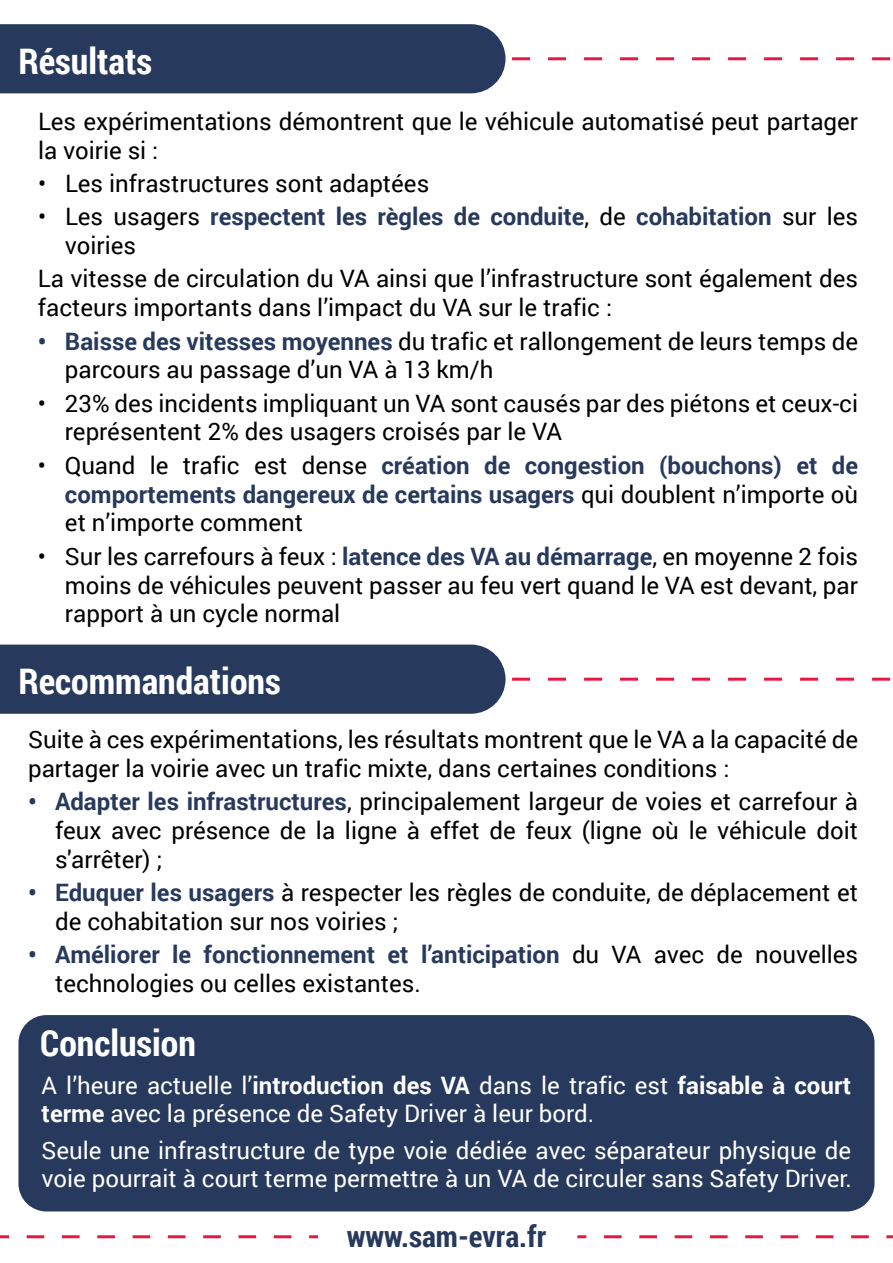
<style>
.page{position:relative;width:893px;height:1263px;background:#fff}
.page>*{position:absolute;margin:0;border:0;box-sizing:border-box;transform-origin:0 0}
.t1{font:700 36px "Roboto Condensed";color:#fff}
.t2{font:700 30px "Roboto Condensed";color:#27395c}
.t3{font:24px/28.8px "Roboto";color:#000}
.t4{font:24px/28.8px "Roboto";color:#fff}
.t5{font:700 24px/28.8px "Roboto";color:#27395c}
.s1{font-weight:400;color:#000}
.s2{font-weight:700;color:#27395c}
.s3{font-weight:700}
</style>
<div class="page">
<div style="left:0;top:24px;width:505px;height:69px;background:#27395c"></div>
<svg style="left:512px;top:57px;width:379px;height:3px"></svg>
<div style="left:0;top:645px;width:505px;height:69px;background:#27395c"></div>
<svg style="left:512px;top:678px;width:379px;height:3px"></svg>
<svg style="left:0;top:1235px;width:9px;height:3px"></svg>
<svg style="left:27px;top:1235px;width:265px;height:3px"></svg>
<svg style="left:309px;top:1235px;width:9px;height:3px"></svg>
<svg style="left:577px;top:1235px;width:9px;height:3px"></svg>
<svg style="left:604px;top:1235px;width:265px;height:3px"></svg>
<svg style="left:886px;top:1235px;width:7px;height:3px"></svg>
<div style="left:18px;top:1015px;width:856px;height:196px;background:#27395c;border-radius:28px"></div>
<h1 class="t1" style="left:18px;top:36px;width:135px">Résultats</h1>
<p class="t3" style="left:38px;top:106px;width:822px">Les expérimentations démontrent que le véhicule automatisé peut partager la voirie si :</p>
<p class="t3" style="left:38px;top:168px;width:393px">• Les infrastructures sont adaptées</p>
<p class="t5" style="left:65px;top:201px;width:794px;text-indent:-27px"><span class="s1">• Les usagers</span> respectent les règles de conduite<span class="s1">, de</span> cohabitation <span class="s1">sur les voiries</span></p>
<p class="t3" style="left:38px;top:264px;width:822px">La vitesse de circulation du VA ainsi que l’infrastructure sont également des facteurs importants dans l’impact du VA sur le trafic :</p>
<p class="t3" style="left:65px;top:326px;width:795px;text-indent:-27px"><span class="s2">• Baisse des vitesses moyennes</span> du trafic et rallongement de leurs temps de parcours au passage d’un VA à 13 km/h</p>
<p class="t3" style="left:65px;top:388px;width:795px;text-indent:-27px">• 23% des incidents impliquant un VA sont causés par des piétons et ceux-ci représentent 2% des usagers croisés par le VA</p>
<p class="t5" style="left:65px;top:450px;width:794px;text-align:justify;text-indent:-27px"><span class="s1">• Quand le trafic est dense</span> création de congestion (bouchons) et de comportements dangereux de certains usagers <span class="s1">qui doublent n’importe où et n’importe comment</span></p>
<p class="t3" style="left:65px;top:541px;width:795px;text-align:justify;text-indent:-27px">• Sur les carrefours à feux : <span class="s2">latence des VA au démarrage</span>, en moyenne 2 fois moins de véhicules peuvent passer au feu vert quand le VA est devant, par rapport à un cycle normal</p>
<h1 class="t1" style="left:18px;top:656px;width:264px">Recommandations</h1>
<p class="t3" style="left:28px;top:724px;width:831px">Suite à ces expérimentations, les résultats montrent que le VA a la capacité de partager la voirie avec un trafic mixte, dans certaines conditions :</p>
<p class="t3" style="left:55px;top:786px;width:804px;text-align:justify;text-indent:-27px"><span class="s2">• Adapter les infrastructures</span>, principalement largeur de voies et carrefour à feux avec présence de la ligne à effet de feux (ligne où le véhicule doit s'arrêter) ;</p>
<p class="t3" style="left:55px;top:877px;width:804px;text-indent:-27px"><span class="s2">• Eduquer les usagers</span> à respecter les règles de conduite, de déplacement et de cohabitation sur nos voiries ;</p>
<p class="t3" style="left:55px;top:939px;width:804px;text-indent:-27px"><span class="s2">• Améliorer le fonctionnement et l’anticipation</span> du VA avec de nouvelles technologies ou celles existantes.</p>
<h1 class="t1" style="left:40px;top:1018px;width:157px">Conclusion</h1>
<p class="t4" style="left:42px;top:1070px;width:811px">A l’heure actuelle l’<span class="s3">introduction des VA</span> dans le trafic est <span class="s3">faisable à court terme</span> avec la présence de Safety Driver à leur bord.</p>
<p class="t4" style="left:42px;top:1135px;width:812px">Seule une infrastructure de type voie dédiée avec séparateur physique de voie pourrait à court terme permettre à un VA de circuler sans Safety Driver.</p>
<p class="t2" style="left:347px;top:1215px;width:201px">www.sam-evra.fr</p>
</div>
